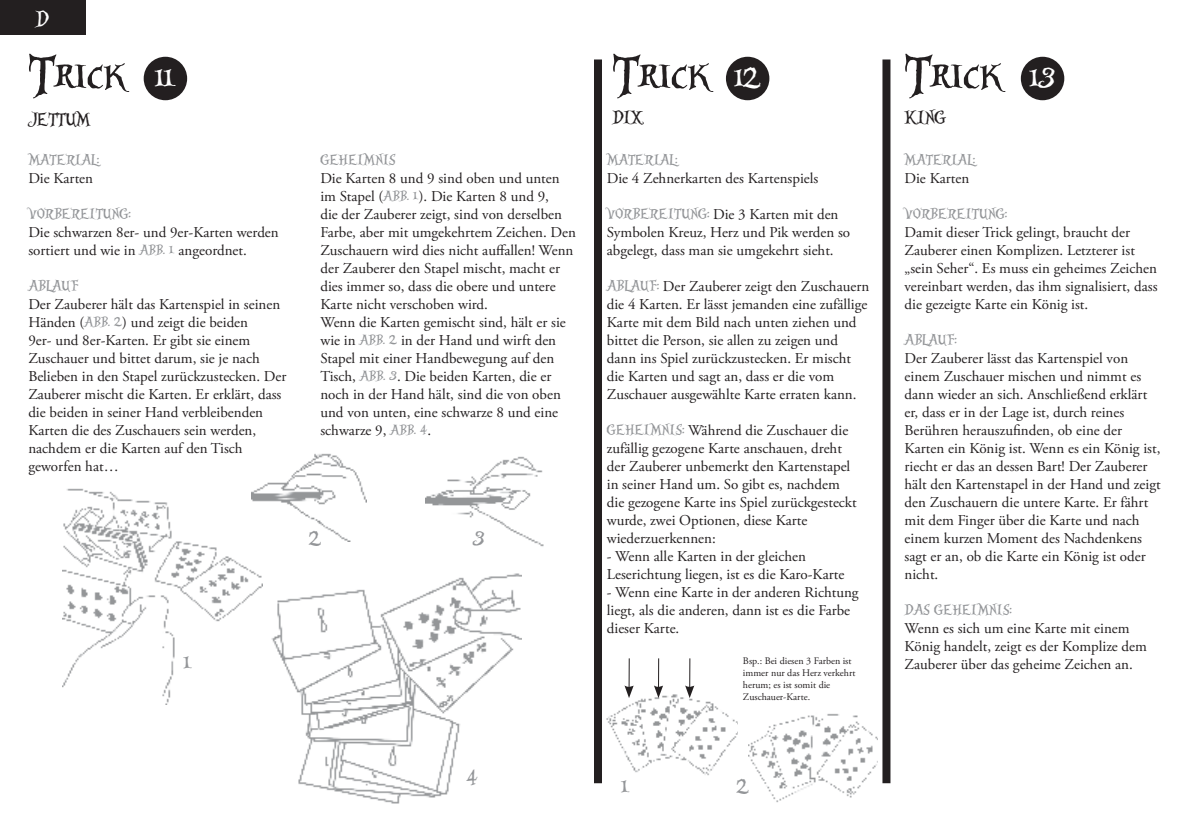
<style>
.page{position:relative;width:1191px;height:840px;background:#fff}
.page>*{position:absolute;margin:0;border:0;box-sizing:border-box;transform-origin:0 0}
.t1{font:60px "Alicein Wonderland";letter-spacing:-.02em;color:#231f20}
.t2{font:24px "Alicein Wonderland";color:#939598}
.t3{font:24px "Alicein Wonderland";color:#fff}
.t4{font:20px "Alicein Wonderland";letter-spacing:-.02em;color:#231f20}
.t5{font:16px "Alicein Wonderland";color:#939598}
.t6{font:15px/18px "Adobe Garamond Pro";color:#231f20}
.t7{font:10px/12px "Adobe Garamond Pro";color:#231f20}
.s1{font-size:34px;color:#fff}
.s2{font-family:"Alicein Wonderland";color:#939598}
.s3{font-family:"Alicein Wonderland";font-size:16px;color:#939598}
</style>
<div class="page">
<img style="left:271px;top:573px;width:251px;height:231px">
<img style="left:606px;top:677px;width:132px;height:99px">
<div style="left:144px;top:57px;width:43px;height:43px;background:#231f20;border-radius:50%"></div>
<div style="left:726px;top:57px;width:43px;height:43px;background:#231f20;border-radius:50%"></div>
<div style="left:1020px;top:57px;width:44px;height:43px;background:#231f20;border-radius:50%"></div>
<img style="left:748px;top:713px;width:129px;height:89px">
<img style="left:62px;top:488px;width:200px;height:216px">
<img style="left:425px;top:456px;width:119px;height:91px">
<img style="left:251px;top:453px;width:115px;height:88px">
<div style="left:0;top:0;width:85px;height:34px;background:#231f20"></div>
<div style="left:594px;top:59px;width:8px;height:723px;background:#231f20"></div>
<div style="left:882px;top:59px;width:8px;height:723px;background:#231f20"></div>
<hr style="left:628px;top:658px;width:1px;height:30px;background:#231f20">
<svg style="left:624px;top:685px;width:9px;height:12px"></svg>
<hr style="left:658px;top:658px;width:1px;height:30px;background:#231f20">
<svg style="left:654px;top:685px;width:9px;height:12px"></svg>
<hr style="left:689px;top:658px;width:1px;height:30px;background:#231f20">
<svg style="left:685px;top:685px;width:9px;height:12px"></svg>
<h2 class="t3" style="left:36px;top:7px;width:15px">D</h2>
<h1 class="t1" style="left:28px;top:43px;width:149px">Trick <span class="s1">11</span></h1>
<h1 class="t1" style="left:612px;top:43px;width:150px">Trick <span class="s1">12</span></h1>
<h1 class="t1" style="left:904px;top:43px;width:152px">Trick <span class="s1">13</span></h1>
<h3 class="t4" style="left:28px;top:108px;width:64px">JETTUM</h3>
<h3 class="t4" style="left:612px;top:106px;width:31px">DIX</h3>
<h3 class="t4" style="left:904px;top:106px;width:43px">KING</h3>
<p class="t5" style="left:28px;top:151px;width:72px">MATERIAL:</p>
<p class="t6" style="left:28px;top:169px;width:66px">Die Karten</p>
<p class="t5" style="left:28px;top:205px;width:104px">VORBEREITUNG:</p>
<p class="t6" style="left:28px;top:223px;width:252px">Die schwarzen 8er- und 9er-Karten werden sortiert und wie in <span class="s2">ABB. 1</span> angeordnet.</p>
<p class="t5" style="left:28px;top:277px;width:52px">ABLAUF</p>
<p class="t6" style="left:28px;top:295px;width:259px">Der Zauberer hält das Kartenspiel in seinen Händen (<span class="s2">ABB. 2</span>) und zeigt die beiden<br>9er- und 8er-Karten. Er gibt sie einem Zuschauer und bittet darum, sie je nach Belieben in den Stapel zurückzustecken. Der Zauberer mischt die Karten. Er erklärt, dass die beiden in seiner Hand verbleibenden Karten die des Zuschauers sein werden, nachdem er die Karten auf den Tisch geworfen hat…</p>
<p class="t5" style="left:320px;top:151px;width:77px">GEHEIMNIS</p>
<p class="t6" style="left:320px;top:169px;width:257px">Die Karten 8 und 9 sind oben und unten im Stapel (<span class="s2">ABB. 1</span>). Die Karten 8 und 9,<br>die der Zauberer zeigt, sind von derselben Farbe, aber mit umgekehrtem Zeichen. Den Zuschauern wird dies nicht auffallen! Wenn der Zauberer den Stapel mischt, macht er dies immer so, dass die obere und untere Karte nicht verschoben wird.<br>Wenn die Karten gemischt sind, hält er sie wie in <span class="s2">ABB. 2</span> in der Hand und wirft den Stapel mit einer Handbewegung auf den Tisch, <span class="s2">ABB. 3</span>. Die beiden Karten, die er noch in der Hand hält, sind die von oben und von unten, eine schwarze 8 und eine schwarze 9, <span class="s2">ABB. 4</span>.</p>
<p class="t5" style="left:607px;top:151px;width:72px">MATERIAL:</p>
<p class="t6" style="left:607px;top:169px;width:213px">Die 4 Zehnerkarten des Kartenspiels</p>
<p class="t6" style="left:607px;top:205px;width:245px"><span class="s3">VORBEREITUNG:</span> Die 3 Karten mit den<br>Symbolen Kreuz, Herz und Pik werden so abgelegt, dass man sie umgekehrt sieht.</p>
<p class="t6" style="left:607px;top:277px;width:264px"><span class="s3">ABLAUF:</span> Der Zauberer zeigt den Zuschauern die 4 Karten. Er lässt jemanden eine zufällige Karte mit dem Bild nach unten ziehen und bittet die Person, sie allen zu zeigen und dann ins Spiel zurückzustecken. Er mischt die Karten und sagt an, dass er die vom Zuschauer ausgewählte Karte erraten kann.</p>
<p class="t6" style="left:607px;top:421px;width:251px"><span class="s3">GEHEIMNIS:</span> Während die Zuschauer die zufällig gezogene Karte anschauen, dreht der Zauberer unbemerkt den Kartenstapel in seiner Hand um. So gibt es, nachdem die gezogene Karte ins Spiel zurückgesteckt wurde, zwei Optionen, diese Karte wiederzuerkennen:</p>
<p class="t6" style="left:607px;top:547px;width:239px">- Wenn alle Karten in der gleichen<br>Leserichtung liegen, ist es die Karo-Karte</p>
<p class="t6" style="left:607px;top:583px;width:253px">- Wenn eine Karte in der anderen Richtung liegt, als die anderen, dann ist es die Farbe dieser Karte.</p>
<p class="t5" style="left:904px;top:151px;width:72px">MATERIAL:</p>
<p class="t6" style="left:904px;top:169px;width:66px">Die Karten</p>
<p class="t5" style="left:904px;top:205px;width:104px">VORBEREITUNG:</p>
<p class="t6" style="left:904px;top:223px;width:254px">Damit dieser Trick gelingt, braucht der Zauberer einen Komplizen. Letzterer ist „sein Seher“. Es muss ein geheimes Zeichen vereinbart werden, das ihm signalisiert, dass die gezeigte Karte ein König ist.</p>
<p class="t5" style="left:904px;top:331px;width:53px">ABLAUF:</p>
<p class="t6" style="left:904px;top:349px;width:257px">Der Zauberer lässt das Kartenspiel von einem Zuschauer mischen und nimmt es dann wieder an sich. Anschließend erklärt er, dass er in der Lage ist, durch reines Berühren herauszufinden, ob eine der Karten ein König ist. Wenn es ein König ist, riecht er das an dessen Bart! Der Zauberer hält den Kartenstapel in der Hand und zeigt den Zuschauern die untere Karte. Er fährt mit dem Finger über die Karte und nach einem kurzen Moment des Nachdenkens sagt er an, ob die Karte ein König ist oder nicht.</p>
<p class="t5" style="left:904px;top:601px;width:108px">DAS GEHEIMNIS:</p>
<p class="t6" style="left:904px;top:619px;width:244px">Wenn es sich um eine Karte mit einem<br>König handelt, zeigt es der Komplize dem<br>Zauberer über das geheime Zeichen an.</p>
<h2 class="t2" style="left:309px;top:525px;width:14px">2</h2>
<h2 class="t2" style="left:473px;top:525px;width:13px">3</h2>
<h2 class="t2" style="left:183px;top:649px;width:10px">1</h2>
<p class="t7" style="left:743px;top:655px;width:114px">Bsp.: Bei diesen 3 Farben ist immer nur das Herz verkehrt herum; es ist somit die<br>Zuschauer-Karte.</p>
<h2 class="t2" style="left:466px;top:764px;width:13px">4</h2>
<h2 class="t2" style="left:621px;top:773px;width:10px">1</h2>
<h2 class="t2" style="left:736px;top:773px;width:14px">2</h2>
</div>
